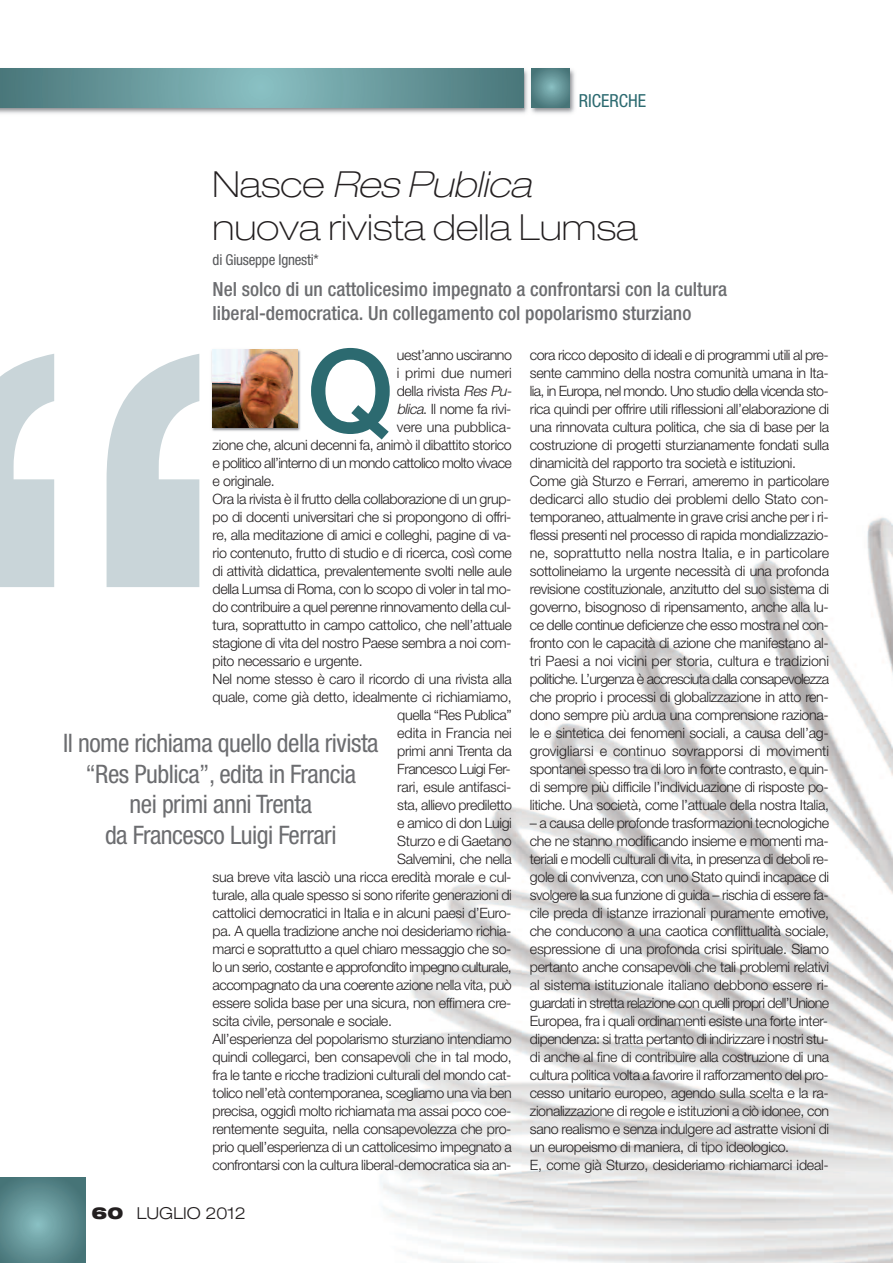
<style>
.page{position:relative;width:893px;height:1263px;background:#fff}
.page>*{position:absolute;margin:0;border:0;box-sizing:border-box;transform-origin:0 0}
.t1{font:500 condensed 815.55px "Helvetica Neue LT Pro";color:#c9d5d9}
.t2{font:500 115.05px "Helvetica Neue LT Pro";color:#2c6a70}
.t3{font:100 expanded 36px/43.2px "Helvetica Neue LT Pro";color:#231f20}
.t4{font:condensed 25.5px/30.6px "Helvetica Neue LT Pro";letter-spacing:-.02em;color:#6c6d70;text-align:center}
.t5{font:500 condensed 19.5px/23.4px "Helvetica Neue LT Pro";color:#6c6d70}
.t6{font:condensed 18px "Helvetica Neue LT Std";color:#2c6a70}
.t7{font:300 expanded 16.5px "Helvetica Neue LT Pro";color:#231f20}
.t8{font:condensed 15px "Helvetica Neue LT Pro";letter-spacing:-.015em;color:#57585a}
.t9{font:300 14.25px/18px "Helvetica Neue LT Pro";letter-spacing:-.025em;color:#231f20}
.t10{font:300 14.25px "Helvetica Neue LT Pro";letter-spacing:-.045em;color:#231f20}
.t11{font:300 14.25px "Helvetica Neue LT Pro";color:#231f20}
.t12{font:300 14.25px "Helvetica Neue LT Pro";letter-spacing:-.005em;color:#231f20}
.s1{font-style:italic}
.s2{font-weight:900}
</style>
<div class="page">
<img style="left:380px;top:517px;width:513px;height:746px">
<img style="left:0;top:68px;width:575px;height:46px">
<svg style="left:0;top:69px;width:523px;height:38px;background:#68999c"></svg>
<svg style="left:531px;top:69px;width:38px;height:38px"></svg>
<svg style="left:0;top:1178px;width:85px;height:85px;background:#5f8e92"></svg>
<img style="left:211px;top:349px;width:90px;height:82px">
<img style="left:213px;top:350px;width:85px;height:78px">
<p class="t6" style="left:579px;top:95px;width:69px">RICERCHE</p>
<h3 class="t3" style="left:213px;top:166px;width:426px">N as c e <span class="s1">Res Publica </span>nuova rivista della Lumsa</h3>
<p class="t8" style="left:213px;top:255px;width:108px">di Giuseppe Ignesti*</p>
<h3 class="t5" style="left:213px;top:279px;width:516px">Nel solco di un cattolicesimo impegnato a confrontarsi con la cultura liberal-democratica. Un collegamento col popolarismo sturziano</h3>
<h2 class="t2" style="left:307px;top:350px;width:89px">Q</h2>
<p class="t9" style="left:397px;top:347px;width:117px">uest’anno usciranno</p>
<p class="t9" style="left:530px;top:347px;width:301px">cora ricco deposito di ideali e di programmi utili al pre&shy;sente cammino della nostra comunità umana in Ita&shy;lia, in Europa, nel mondo. Uno studio della vicenda sto&shy;rica quindi per offrire utili riflessioni all’elaborazione di una rinnovata cultura politica, che sia di base per la costruzione di progetti sturzianamente fondati sulla dinamicità del rapporto tra società e istituzioni.<br>Come già Sturzo e Ferrari, ameremo in particolare dedicarci allo studio dei problemi dello Stato con&shy;temporaneo, attualmente in grave crisi anche per i ri&shy;flessi presenti nel processo di rapida mondializzazio&shy;ne, soprattutto nella nostra Italia, e in particolare sottolineiamo la urgente necessità di una profonda revisione costituzionale, anzitutto del suo sistema di governo, bisognoso di ripensamento, anche alla lu&shy;ce delle continue deficienze che esso mostra nel con&shy;fronto con le capacità di azione che manifestano al&shy;tri Paesi a noi vicini per storia, cultura e tradizioni politiche. L’urgenza è accresciuta dalla consapevolezza che proprio i processi di globalizzazione in atto ren&shy;dono sempre più ardua una comprensione raziona&shy;le e sintetica dei fenomeni sociali, a causa dell’ag&shy;grovigliarsi e continuo sovrapporsi di movimenti spontanei spesso tra di loro in forte contrasto, e quin&shy;di sempre più difficile l’individuazione di risposte po&shy;litiche. Una società, come l’attuale della nostra Italia,</p>
<p class="t9" style="left:530px;top:815px;width:301px">– a causa delle profonde trasformazioni tecnologiche che ne stanno modificando insieme e momenti ma&shy;teriali e modelli culturali di vita, in presenza di deboli re&shy;gole di convivenza, con uno Stato quindi incapace di svolgere la sua funzione di guida – rischia di essere fa&shy;cile preda di istanze irrazionali puramente emotive, che conducono a una caotica conflittualità sociale, espressione di una profonda crisi spirituale. Siamo pertanto anche consapevoli che tali problemi relativi al sistema istituzionale italiano debbono essere ri&shy;guardati in stretta relazione con quelli propri dell’Unione Europea, fra i quali ordinamenti esiste una forte inter&shy;dipendenza: si tratta pertanto di indirizzare i nostri stu&shy;di anche al fine di contribuire alla costruzione di una cultura politica volta a favorire il rafforzamento del pro&shy;cesso unitario europeo, agendo sulla scelta e la ra&shy;zionalizzazione di regole e istituzioni a ciò idonee, con sano realismo e senza indulgere ad astratte visioni di un europeismo di maniera, di tipo ideologico.<br>E, come già Sturzo, desideriamo richiamarci ideal-</p>
<h1 class="t1" style="left:-93px;top:354px;width:349px">“</h1>
<p class="t11" style="left:397px;top:368px;width:117px">i primi due numeri</p>
<p class="t9" style="left:397px;top:383px;width:119px">della rivista <span class="s1">ResPu-</span></p>
<p class="t9" style="left:397px;top:401px;width:116px"><span class="s1">blica</span>. Il nome fa rivi-</p>
<p class="t11" style="left:397px;top:422px;width:116px">vere una pubblica-</p>
<p class="t9" style="left:213px;top:437px;width:301px">zione che, alcuni decenni fa, animò il dibattito storico</p>
<p class="t9" style="left:213px;top:455px;width:301px">e politico all’interno di un mondo cattolico molto vivace</p>
<p class="t9" style="left:213px;top:473px;width:64px">e originale.</p>
<p class="t9" style="left:213px;top:491px;width:300px">Ora la rivista è il frutto della collaborazione di un grup-</p>
<p class="t9" style="left:213px;top:509px;width:300px">po di docenti universitari che si propongono di offri-</p>
<p class="t9" style="left:213px;top:527px;width:300px">re, alla meditazione di amici e colleghi, pagine di va-</p>
<p class="t9" style="left:213px;top:545px;width:301px">rio contenuto, frutto di studio e di ricerca, così come</p>
<p class="t9" style="left:213px;top:563px;width:301px">di attività didattica, prevalentemente svolti nelle aule</p>
<p class="t9" style="left:213px;top:581px;width:300px">della Lumsa di Roma, con lo scopo di voler in tal mo-</p>
<p class="t9" style="left:213px;top:599px;width:300px">do contribuire a quel perenne rinnovamento della cul-</p>
<p class="t9" style="left:213px;top:617px;width:301px">tura, soprattutto in campo cattolico, che nell’attuale</p>
<p class="t9" style="left:213px;top:635px;width:300px">stagione di vita del nostro Paese sembra a noi com-</p>
<p class="t9" style="left:213px;top:653px;width:152px">pito necessario e urgente.</p>
<p class="t9" style="left:213px;top:671px;width:301px">Nel nome stesso è caro il ricordo di una rivista alla</p>
<p class="t9" style="left:213px;top:689px;width:301px">quale, come già detto, idealmente ci richiamiamo,</p>
<p class="t9" style="left:397px;top:707px;width:116px">quella “Res Publica”</p>
<p class="t12" style="left:397px;top:728px;width:116px">edita in Francia nei</p>
<p class="t9" style="left:397px;top:743px;width:116px">primi anni Trenta da</p>
<p class="t9" style="left:397px;top:761px;width:115px">Francesco Luigi Fer-</p>
<p class="t9" style="left:397px;top:779px;width:116px">rari, esule antifasci-</p>
<p class="t9" style="left:397px;top:797px;width:116px">sta, allievo prediletto</p>
<p class="t9" style="left:397px;top:815px;width:116px">e amico di don Luigi</p>
<p class="t9" style="left:397px;top:833px;width:116px">Sturzo e di Gaetano</p>
<p class="t9" style="left:397px;top:851px;width:116px">Salvemini, che nella</p>
<p class="t9" style="left:213px;top:869px;width:300px">sua breve vita lasciò una ricca eredità morale e cul-</p>
<p class="t9" style="left:213px;top:887px;width:301px">turale, alla quale spesso si sono riferite generazioni di</p>
<p class="t9" style="left:213px;top:905px;width:300px">cattolici democratici in Italia e in alcuni paesi d’Euro-</p>
<p class="t9" style="left:213px;top:923px;width:300px">pa. A quella tradizione anche noi desideriamo richia-</p>
<p class="t9" style="left:213px;top:941px;width:300px">marci e soprattutto a quel chiaro messaggio che so-</p>
<p class="t10" style="left:213px;top:962px;width:301px">lo un serio, costante e approfondito impegno culturale,</p>
<p class="t9" style="left:213px;top:977px;width:301px">accompagnato da una coerente azione nella vita, può</p>
<p class="t9" style="left:213px;top:995px;width:300px">essere solida base per una sicura, non effimera cre-</p>
<p class="t9" style="left:213px;top:1013px;width:181px">scita civile, personale e sociale.</p>
<p class="t9" style="left:213px;top:1031px;width:301px">All’esperienza del popolarismo sturziano intendiamo</p>
<p class="t9" style="left:213px;top:1049px;width:301px">quindi collegarci, ben consapevoli che in tal modo,</p>
<p class="t9" style="left:213px;top:1067px;width:300px">fra le tante e ricche tradizioni culturali del mondo cat-</p>
<p class="t9" style="left:213px;top:1085px;width:301px">tolico nell’età contemporanea, scegliamo una via ben</p>
<p class="t9" style="left:213px;top:1103px;width:300px">precisa, oggidì molto richiamata ma assai poco coe-</p>
<p class="t9" style="left:213px;top:1121px;width:300px">rentemente seguita, nella consapevolezza che pro-</p>
<p class="t9" style="left:213px;top:1139px;width:301px">prio quell’esperienza di un cattolicesimo impegnato a</p>
<p class="t9" style="left:213px;top:1157px;width:300px">confrontarsi con la cultura liberal-democratica sia an-</p>
<h3 class="t4" style="left:63px;top:730px;width:317px">Il nome richiama quello della rivista “Res Publica”, edita in Francia<br>nei primi anni Trenta</h3>
<h3 class="t4" style="left:105px;top:822px;width:233px">da Francesco Luigi Ferrari</h3>
<p class="t7" style="left:91px;top:1207px;width:156px"><span class="s2">60</span> LUGLIO 2012</p>
</div>
